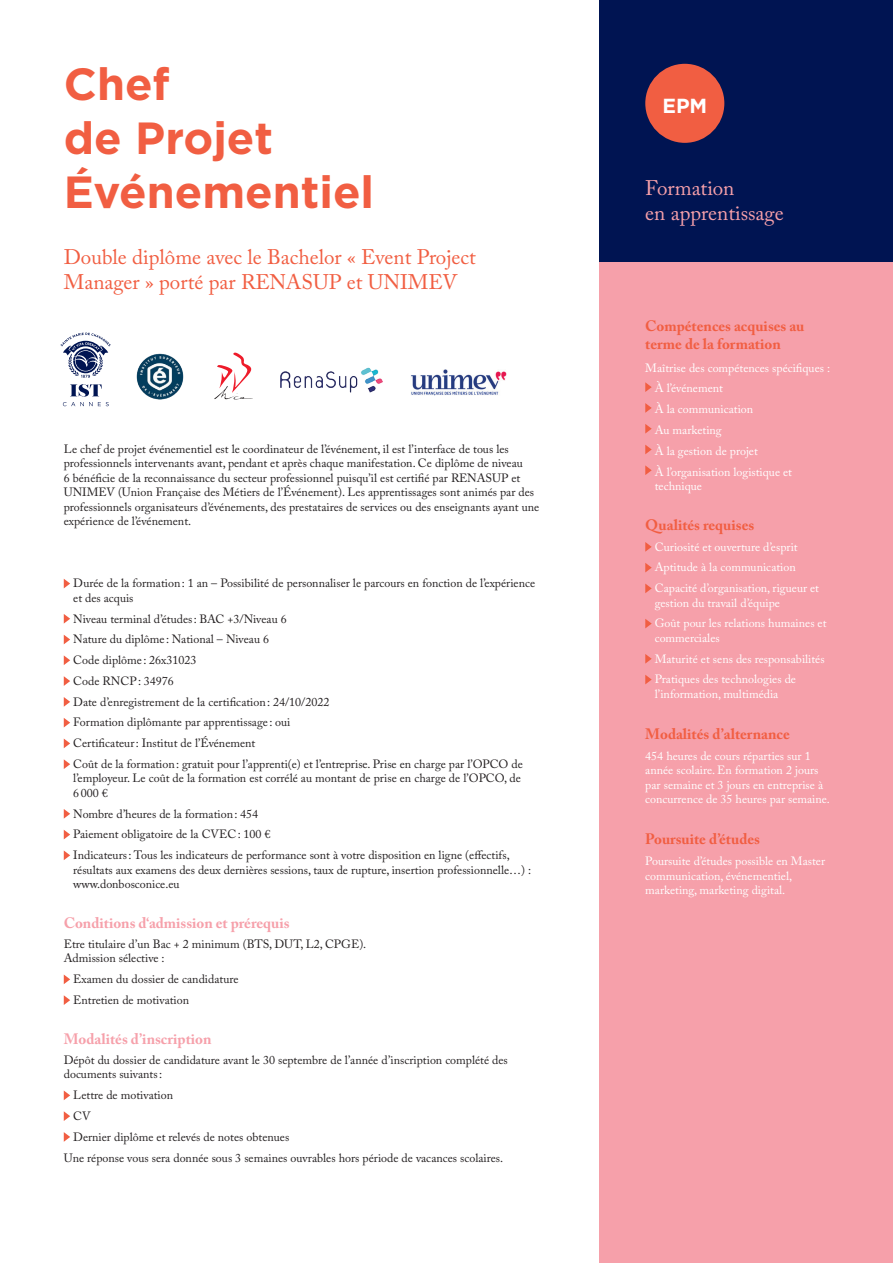
<style>
.page{position:relative;width:893px;height:1263px;background:#fff}
.page>*{position:absolute;margin:0;border:0;box-sizing:border-box;transform-origin:0 0}
.t1{font:700 45px/54px "Gotham";color:#f15e42}
.t2{font:21px/25.2px "Adobe Caslon Pro";color:#f15e42}
.t3{font:21px/25.2px "Adobe Caslon Pro";color:#f6a0aa}
.t4{font:700 20.4px "Gotham";color:#fff}
.t5{font:700 15px/18px "Adobe Caslon Pro";color:#f15e42}
.t6{font:700 15px "Adobe Caslon Pro";color:#f6a0aa}
.t7{font:12px/14.4px "Adobe Caslon Pro";color:#231f20}
.t8{font:12px/20.9px "Adobe Caslon Pro";color:#fff}
</style>
<div class="page">
<div style="left:600px;top:247px;width:293px;height:1016px;background:#f6a0aa"></div>
<div style="left:600px;top:0;width:293px;height:261px;background:#001452"></div>
<img style="left:280px;top:367px;width:102px;height:26px">
<svg style="left:61px;top:333px;width:50px;height:45px"></svg>
<svg style="left:63px;top:384px;width:46px;height:22px"></svg>
<svg style="left:214px;top:352px;width:39px;height:48px"></svg>
<img style="left:136px;top:353px;width:48px;height:47px">
<svg style="left:64px;top:579px;width:6px;height:9px"></svg>
<svg style="left:64px;top:614px;width:6px;height:10px"></svg>
<svg style="left:64px;top:635px;width:6px;height:9px"></svg>
<svg style="left:64px;top:655px;width:6px;height:10px"></svg>
<svg style="left:64px;top:676px;width:6px;height:10px"></svg>
<svg style="left:64px;top:697px;width:6px;height:10px"></svg>
<svg style="left:64px;top:718px;width:6px;height:9px"></svg>
<svg style="left:64px;top:739px;width:6px;height:9px"></svg>
<svg style="left:64px;top:759px;width:6px;height:10px"></svg>
<svg style="left:64px;top:809px;width:6px;height:10px"></svg>
<svg style="left:64px;top:830px;width:6px;height:9px"></svg>
<svg style="left:64px;top:850px;width:6px;height:10px"></svg>
<svg style="left:64px;top:974px;width:6px;height:10px"></svg>
<svg style="left:64px;top:995px;width:6px;height:10px"></svg>
<svg style="left:64px;top:1090px;width:6px;height:10px"></svg>
<svg style="left:64px;top:1111px;width:6px;height:10px"></svg>
<svg style="left:64px;top:1132px;width:6px;height:10px"></svg>
<svg style="left:645px;top:382px;width:7px;height:10px"></svg>
<svg style="left:645px;top:403px;width:7px;height:10px"></svg>
<svg style="left:645px;top:424px;width:7px;height:10px"></svg>
<svg style="left:645px;top:445px;width:7px;height:9px"></svg>
<svg style="left:645px;top:465px;width:7px;height:10px"></svg>
<svg style="left:645px;top:542px;width:7px;height:10px"></svg>
<svg style="left:645px;top:563px;width:7px;height:9px"></svg>
<svg style="left:645px;top:583px;width:7px;height:10px"></svg>
<svg style="left:645px;top:619px;width:7px;height:9px"></svg>
<svg style="left:645px;top:654px;width:7px;height:10px"></svg>
<svg style="left:645px;top:675px;width:7px;height:9px"></svg>
<div style="left:645px;top:64px;width:79px;height:79px;background:#f15e42;border-radius:50%"></div>
<img style="left:411px;top:370px;width:95px;height:26px">
<h1 class="t1" style="left:64px;top:57px;width:312px">Chef<br>de Projet<br>Événementiel</h1>
<h2 class="t2" style="left:64px;top:244px;width:413px">Double diplôme avec le Bachelor « Event Project<br>Manager » porté par RENASUP et UNIMEV</h2>
<p class="t7" style="left:64px;top:442px;width:477px">Le chef de projet événementiel est le coordinateur de l’événement, il est l’interface de tous les professionnels intervenants avant, pendant et après chaque manifestation. Ce diplôme de niveau<br>6 bénéficie de la reconnaissance du secteur professionnel puisqu’il est certifié par RENASUP et UNIMEV (Union Française des Métiers de l’Événement). Les apprentissages sont animés par des professionnels organisateurs d’événements, des prestataires de services ou des enseignants ayant une expérience de l’événement.</p>
<p class="t7" style="left:73px;top:576px;width:463px">Durée de la formation: 1 an – Possibilité de personnaliser le parcours en fonction de l’expérience et des acquis</p>
<p class="t7" style="left:73px;top:608px;width:451px;line-height:20.9px">Niveau terminal d’études: BAC +3/Niveau 6<br>Nature du diplôme : National – Niveau 6<br>Code diplôme : 26x31023<br>Code RNCP: 34976<br>Date d’enregistrement de la certification: 24/10/2022<br>Formation diplômante par apprentissage : oui<br>Certificateur: Institut de l’Événement<br>Coût de la formation: gratuit pour l’apprenti(e) et l’entreprise. Prise en charge par l’OPCO de</p>
<p class="t7" style="left:73px;top:771px;width:449px">l’employeur. Le coût de la formation est corrélé au montant de prise en charge de l’OPCO, de<br>6000 €</p>
<p class="t7" style="left:73px;top:803px;width:438px;line-height:20.9px">Nombre d’heures de la formation: 454<br>Paiement obligatoire de la CVEC: 100 €<br>Indicateurs: Tous les indicateurs de performance sont à votre disposition en ligne (effectifs,</p>
<p class="t7" style="left:73px;top:862px;width:459px">résultats aux examens des deux dernières sessions, taux de rupture, insertion professionnelle…) : www.donbosconice.eu</p>
<p class="t6" style="left:64px;top:914px;width:227px">Conditions d‘admission et prérequis</p>
<p class="t7" style="left:64px;top:937px;width:304px">Etre titulaire d’un Bac + 2 minimum (BTS, DUT, L2, CPGE).<br>Admission sélective :</p>
<p class="t7" style="left:73px;top:968px;width:167px;line-height:20.9px">Examen du dossier de candidature<br>Entretien de motivation</p>
<p class="t6" style="left:64px;top:1030px;width:149px">Modalités d’inscription</p>
<p class="t7" style="left:64px;top:1053px;width:446px">Dépôt du dossier de candidature avant le 30 septembre de l’année d’inscription complété des documents suivants:</p>
<p class="t7" style="left:73px;top:1088px;width:101px">Lettre de motivation</p>
<p class="t7" style="left:73px;top:1108px;width:19px">CV</p>
<p class="t7" style="left:73px;top:1129px;width:218px">Dernier diplôme et relevés de notes obtenues</p>
<p class="t7" style="left:64px;top:1150px;width:441px">Une réponse vous sera donnée sous 3 semaines ouvrables hors période de vacances scolaires.</p>
<h3 class="t4" style="left:662px;top:92px;width:46px">EPM</h3>
<h2 class="t3" style="left:645px;top:175px;width:140px">Formation<br>en apprentissage</h2>
<p class="t5" style="left:645px;top:317px;width:161px">Compétences acquises au terme de la formation</p>
<p class="t8" style="left:655px;top:357px;width:177px;text-indent:-9px">Maîtrise des compétences spécifiques :<br>À l’événement<br>À la communication<br>Au marketing<br>À la gestion de projet<br>À l’organisation logistique et</p>
<p class="t8" style="left:655px;top:475px;width:49px">technique</p>
<p class="t5" style="left:645px;top:516px;width:110px">Qualités requises</p>
<p class="t8" style="left:655px;top:536px;width:166px">Curiosité et ouverture d’esprit<br>Aptitude à la communication<br>Capacité d’organisation, rigueur et</p>
<p class="t8" style="left:655px;top:592px;width:173px">gestion du travail d’équipe<br>Goût pour les relations humaines et</p>
<p class="t8" style="left:655px;top:627px;width:171px">commerciales<br>Maturité et sens des responsabilités<br>Pratiques des technologies de</p>
<p class="t8" style="left:655px;top:683px;width:125px">l’information, multimédia</p>
<p class="t5" style="left:645px;top:725px;width:146px">Modalités d’alternance</p>
<p class="t8" style="left:645px;top:748px;width:186px;line-height:14.4px">454 heures de cours réparties sur 1 année scolaire. En formation 2 jours par semaine et 3 jours en entreprise à concurrence de 35 heures par semaine.</p>
<p class="t5" style="left:645px;top:830px;width:116px">Poursuite d’études</p>
<p class="t8" style="left:645px;top:854px;width:181px;line-height:14.4px">Poursuite d’études possible en Master communication, événementiel, marketing, marketing digital.</p>
</div>
